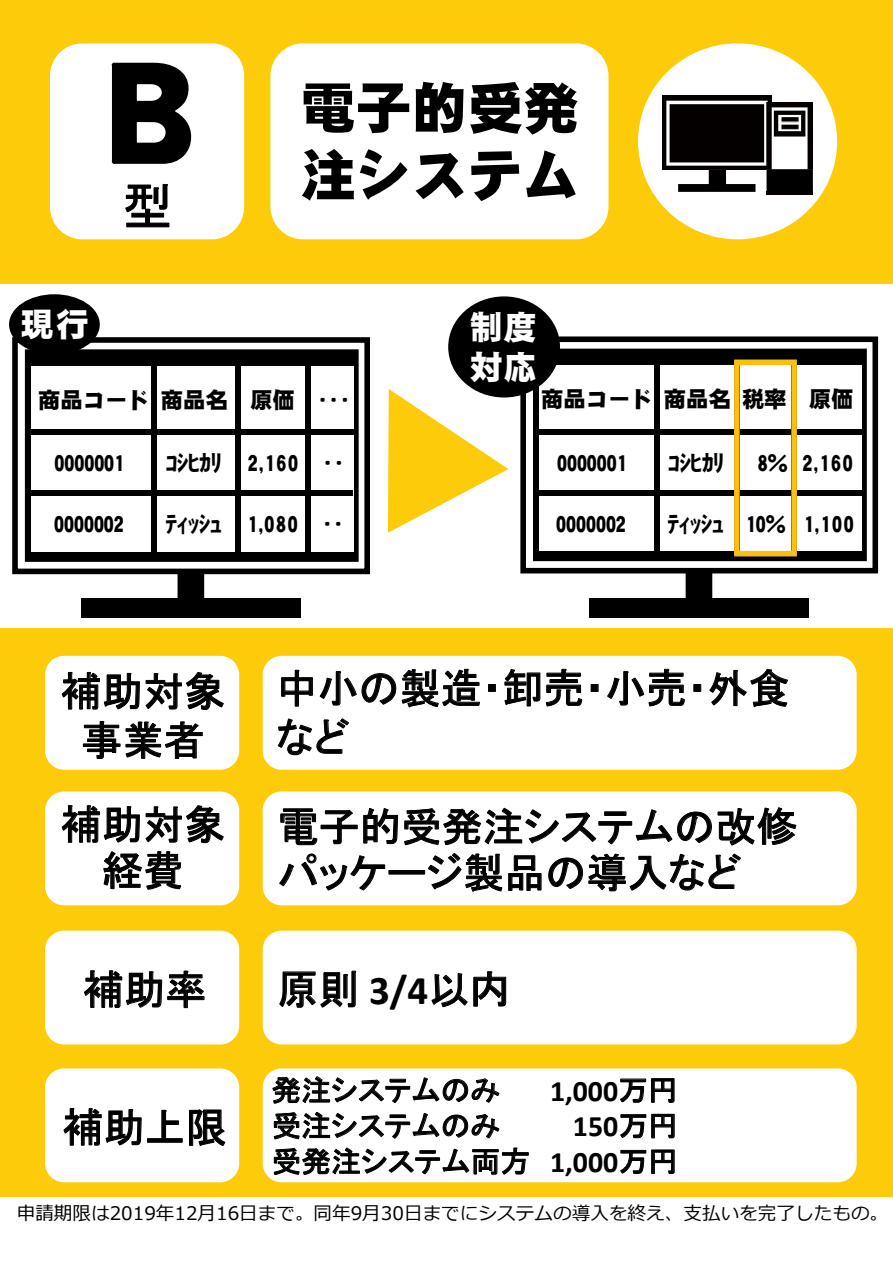
<style>
.page{position:relative;width:893px;height:1263px;background:#fff}
.page>*{position:absolute;margin:0;border:0;box-sizing:border-box;transform-origin:0 0}
.t1{font:55.8px/66.9px "DFP Gothic CID EB";color:#000}
.t2{font:40.95px/46px "MS P Gothic";color:#000;text-align:center}
.t3{font:33px/39.6px "DFP Gothic CID EB";color:#fff}
.t4{font:29.85px "MS P Gothic";letter-spacing:.005em;color:#000}
.t5{font:700 29.85px "Calibri";color:#000}
.t6{font:22.35px "DFP Gothic CID EB";color:#000}
.t7{font:22.35px "DFP Gothic CID EB";color:#000;scale:.75 1}
.t8{font:18.6px "Meiryo";color:#000}
.s1{font-family:"Calibri";font-weight:700}
.s2{font-family:"MS P Gothic";font-weight:400}
</style>
<div class="page">
<div style="left:0;top:0;width:893px;height:1228px;background:#fccb0a"></div>
<div style="left:0;top:1197px;width:893px;height:66px;background:#fff"></div>
<div style="left:638px;top:43px;width:199px;height:196px;background:#fff;border-radius:50%"></div>
<div style="left:0;top:284px;width:893px;height:344px;background:#fff"></div>
<div style="left:45px;top:791px;width:194px;height:114px;background:#fff;border-radius:19px"></div>
<svg style="left:61px;top:805px;width:163px;height:38px"></svg>
<svg style="left:103px;top:851px;width:79px;height:39px"></svg>
<div style="left:263px;top:791px;width:594px;height:114px;background:#fff;border-radius:19px"></div>
<svg style="left:280px;top:808px;width:118px;height:37px"></svg>
<svg style="left:404px;top:807px;width:393px;height:39px"></svg>
<svg style="left:279px;top:853px;width:106px;height:38px"></svg>
<div style="left:389px;top:870px;width:36px;height:4px;border:1px solid #000"></div>
<svg style="left:428px;top:853px;width:114px;height:39px"></svg>
<svg style="left:548px;top:853px;width:193px;height:39px"></svg>
<div style="left:45px;top:931px;width:194px;height:113px;background:#fff;border-radius:19px"></div>
<svg style="left:84px;top:970px;width:121px;height:38px"></svg>
<div style="left:263px;top:931px;width:594px;height:113px;background:#fff;border-radius:19px"></div>
<svg style="left:279px;top:970px;width:77px;height:38px"></svg>
<svg style="left:431px;top:971px;width:75px;height:37px"></svg>
<div style="left:45px;top:1068px;width:194px;height:114px;background:#fff;border-radius:19px"></div>
<svg style="left:63px;top:1108px;width:120px;height:38px"></svg>
<svg style="left:189px;top:1109px;width:37px;height:37px"></svg>
<div style="left:263px;top:1068px;width:594px;height:114px;background:#fff;border-radius:19px"></div>
<svg style="left:272px;top:1076px;width:228px;height:28px"></svg>
<svg style="left:620px;top:1078px;width:55px;height:25px"></svg>
<svg style="left:273px;top:1112px;width:227px;height:28px"></svg>
<svg style="left:620px;top:1114px;width:55px;height:24px"></svg>
<svg style="left:273px;top:1147px;width:256px;height:28px"></svg>
<svg style="left:620px;top:1149px;width:55px;height:25px"></svg>
<div style="left:45px;top:656px;width:194px;height:114px;background:#fff;border-radius:19px"></div>
<div style="left:263px;top:656px;width:594px;height:114px;background:#fff;border-radius:19px"></div>
<svg style="left:388px;top:389px;width:120px;height:144px"></svg>
<svg style="left:12px;top:337px;width:358px;height:237px"></svg>
<svg style="left:178px;top:571px;width:26px;height:27px"></svg>
<div style="left:81px;top:598px;width:220px;height:20px;background:#000"></div>
<svg style="left:25px;top:349px;width:334px;height:213px;background:#040404"></svg>
<div style="left:31px;top:366px;width:323px;height:186px;background:#fff"></div>
<div style="left:31px;top:430px;width:323px;height:5px;background:#000"></div>
<div style="left:30px;top:491px;width:323px;height:5px;background:#000"></div>
<div style="left:151px;top:366px;width:6px;height:186px;background:#000"></div>
<div style="left:235px;top:366px;width:6px;height:186px;background:#000"></div>
<div style="left:305px;top:365px;width:5px;height:187px;background:#000"></div>
<svg style="left:520px;top:336px;width:358px;height:237px"></svg>
<svg style="left:686px;top:570px;width:26px;height:28px"></svg>
<div style="left:589px;top:598px;width:220px;height:19px;background:#000"></div>
<div style="left:533px;top:349px;width:334px;height:212px;background:#000"></div>
<div style="left:539px;top:365px;width:323px;height:186px;background:#fff"></div>
<div style="left:539px;top:429px;width:323px;height:6px;background:#000"></div>
<div style="left:539px;top:490px;width:323px;height:6px;background:#000"></div>
<div style="left:654px;top:365px;width:6px;height:186px;background:#000"></div>
<svg style="left:734px;top:359px;width:63px;height:197px"></svg>
<div style="left:9px;top:294px;width:91px;height:61px;background:#000;border-radius:50%"></div>
<div style="left:448px;top:296px;width:112px;height:101px;background:#000;border-radius:50%"></div>
<div style="left:270px;top:43px;width:338px;height:196px;background:#fff;border-radius:33px"></div>
<svg style="left:61px;top:671px;width:163px;height:39px"></svg>
<svg style="left:83px;top:721px;width:120px;height:38px"></svg>
<svg style="left:281px;top:669px;width:32px;height:38px"></svg>
<svg style="left:319px;top:668px;width:161px;height:39px"></svg>
<div style="left:488px;top:684px;width:8px;height:8px;border:1px solid #000"></div>
<svg style="left:504px;top:668px;width:78px;height:39px"></svg>
<div style="left:591px;top:684px;width:7px;height:8px;border:1px solid #000"></div>
<svg style="left:607px;top:668px;width:78px;height:39px"></svg>
<div style="left:693px;top:684px;width:8px;height:8px;border:1px solid #000"></div>
<svg style="left:709px;top:669px;width:79px;height:38px"></svg>
<svg style="left:278px;top:718px;width:71px;height:37px"></svg>
<div style="left:50px;top:43px;width:194px;height:196px;background:#fff;border-radius:32px"></div>
<svg style="left:111px;top:62px;width:81px;height:102px"></svg>
<svg style="left:125px;top:184px;width:45px;height:44px"></svg>
<img style="left:663px;top:95px;width:108px;height:8px">
<img style="left:663px;top:103px;width:149px;height:67px">
<img style="left:677px;top:169px;width:135px;height:23px">
<img style="left:766px;top:191px;width:46px;height:3px">
<p class="t3" style="left:20px;top:303px;width:70px">現行</p>
<h1 class="t1" style="left:300px;top:74px;width:280px">電子的受発注システム</h1>
<p class="t3" style="left:470px;top:307px;width:68px">制度対応</p>
<p class="t6" style="left:38px;top:388px;width:314px">商品コード商品名 原価 ･･･</p>
<p class="t6" style="left:541px;top:386px;width:314px">商品コード商品名税率 原価</p>
<p class="t7" style="left:55px;top:451px;width:94px">0000001</p>
<p class="t6" style="left:166px;top:451px;width:180px">ｺｼﾋｶﾘ 2,160 ･･</p>
<p class="t7" style="left:557px;top:450px;width:94px">0000001</p>
<p class="t6" style="left:669px;top:450px;width:57px">ｺｼﾋｶﾘ</p>
<p class="t7" style="left:758px;top:450px;width:128px">8% 2,160</p>
<p class="t7" style="left:54px;top:512px;width:94px">0000002</p>
<p class="t6" style="left:166px;top:512px;width:180px">ﾃｨｯｼｭ 1,080 ･･</p>
<p class="t7" style="left:556px;top:512px;width:94px">0000002</p>
<p class="t6" style="left:668px;top:512px;width:188px">ﾃｨｯｼｭ 10% 1,100</p>
<p class="t2" style="left:61px;top:666px;width:166px;line-height:49.1px">補助対象事業者</p>
<p class="t2" style="left:277px;top:663px;width:515px;line-height:49.2px;text-align:left">中小の製造・卸売・小売・外食など</p>
<p class="t2" style="left:61px;top:801px;width:166px">補助対象経費</p>
<p class="t2" style="left:278px;top:803px;width:521px;text-align:left">電子的受発注システムの改修パッケージ製品の導入など</p>
<p class="t2" style="left:83px;top:966px;width:125px">補助率</p>
<p class="t2" style="left:278px;top:966px;width:234px">原則 <span class="s1">3/4</span>以内</p>
<p class="t2" style="left:63px;top:1104px;width:166px">補助上限</p>
<p class="t4" style="left:271px;top:1075px;width:230px">発注システムのみ</p>
<p class="t5" style="left:550px;top:1072px;width:129px">1,000<span class="s2">万円</span></p>
<p class="t4" style="left:271px;top:1111px;width:230px">受注システムのみ</p>
<p class="t5" style="left:573px;top:1108px;width:107px">150<span class="s2">万円</span></p>
<p class="t4" style="left:271px;top:1146px;width:408px">受発注システム両方 <span class="s1">1,000</span>万円</p>
<p class="t8" style="left:17px;top:1200px;width:873px">申請期限は2019年12月16日まで。同年9月30日までにシステムの導入を終え、支払いを完了したもの。</p>
</div>
